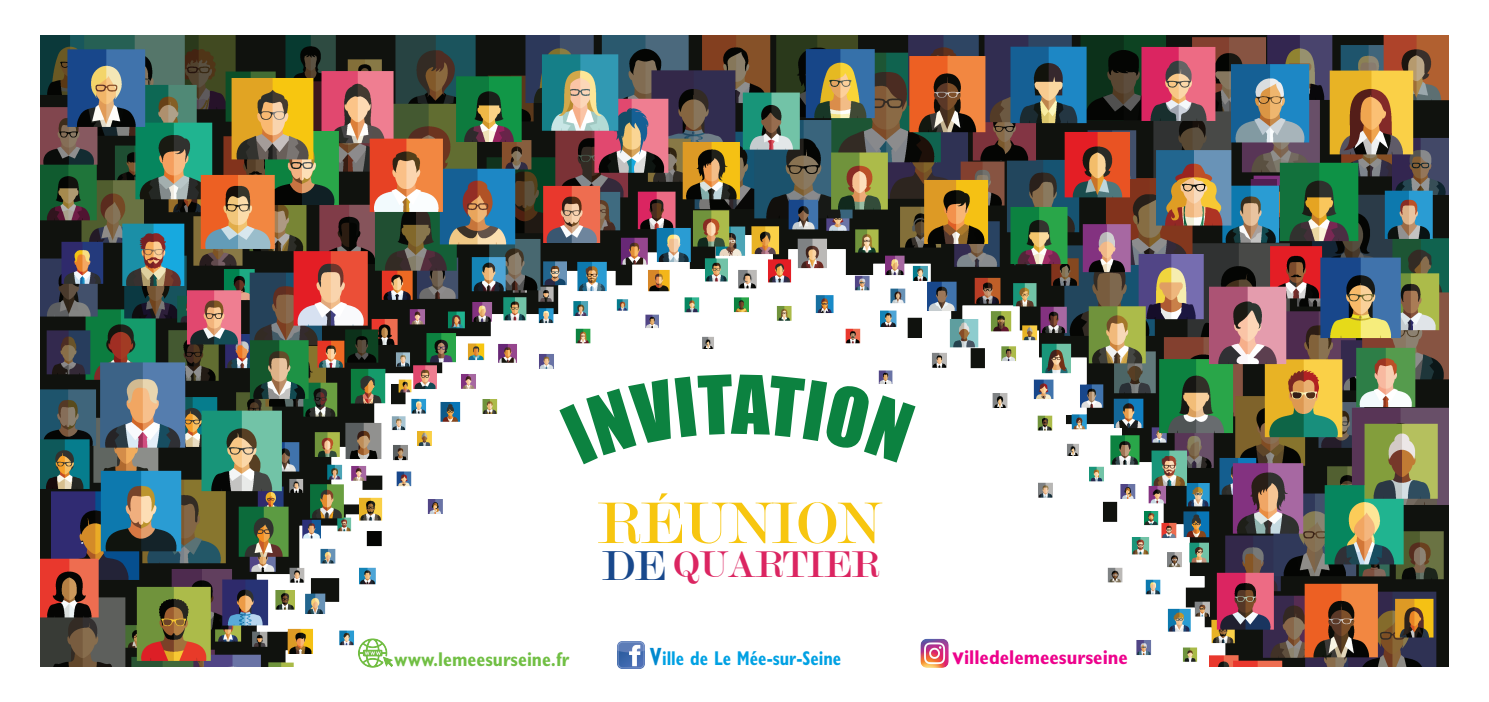
<style>
.page{position:relative;width:1489px;height:702px;background:#fff}
.page>*{position:absolute;margin:0;border:0;box-sizing:border-box;transform-origin:0 0}
.t1{font:62.5px "Modern";color:#f7c610}
.t2{font:40px "Modern";color:#db2561}
.t3{font:700 condensed 20px "Gill Sans";color:#00a1e3;scale:.89 1}
.t4{font:700 condensed 20px "Gill Sans";color:#71bf44;scale:.95 1}
.t5{font:700 condensed 20px "Gill Sans";color:#ed028c}
.s1{font-size:45px;color:#18488c}
.s2{font-size:25px;color:#0089cf}
.s3{font-size:25px}
</style>
<div class="page">
<img style="left:41px;top:35px;width:1406px;height:631px">
<img style="left:357px;top:636px;width:35px;height:32px">
<img style="left:617px;top:641px;width:27px;height:27px">
<img style="left:919px;top:637px;width:31px;height:31px">
<svg style="left:559px;top:374px;width:356px;height:90px"></svg>
<h1 class="t1" style="left:597px;top:492px;width:284px">RÉUNION</h1>
<h2 class="t2" style="left:601px;top:544px;width:278px"><span class="s1">DE</span> QUARTIER</h2>
<p class="t4" style="left:394px;top:647px;width:186px">www.lemeesurseine.fr</p>
<p class="t3" style="left:650px;top:646px;width:216px"><span class="s2">V</span>ille de Le Mée-sur-Seine</p>
<p class="t5" style="left:952px;top:645px;width:177px"><span class="s3">v</span>illedelemeesurseine</p>
</div>
